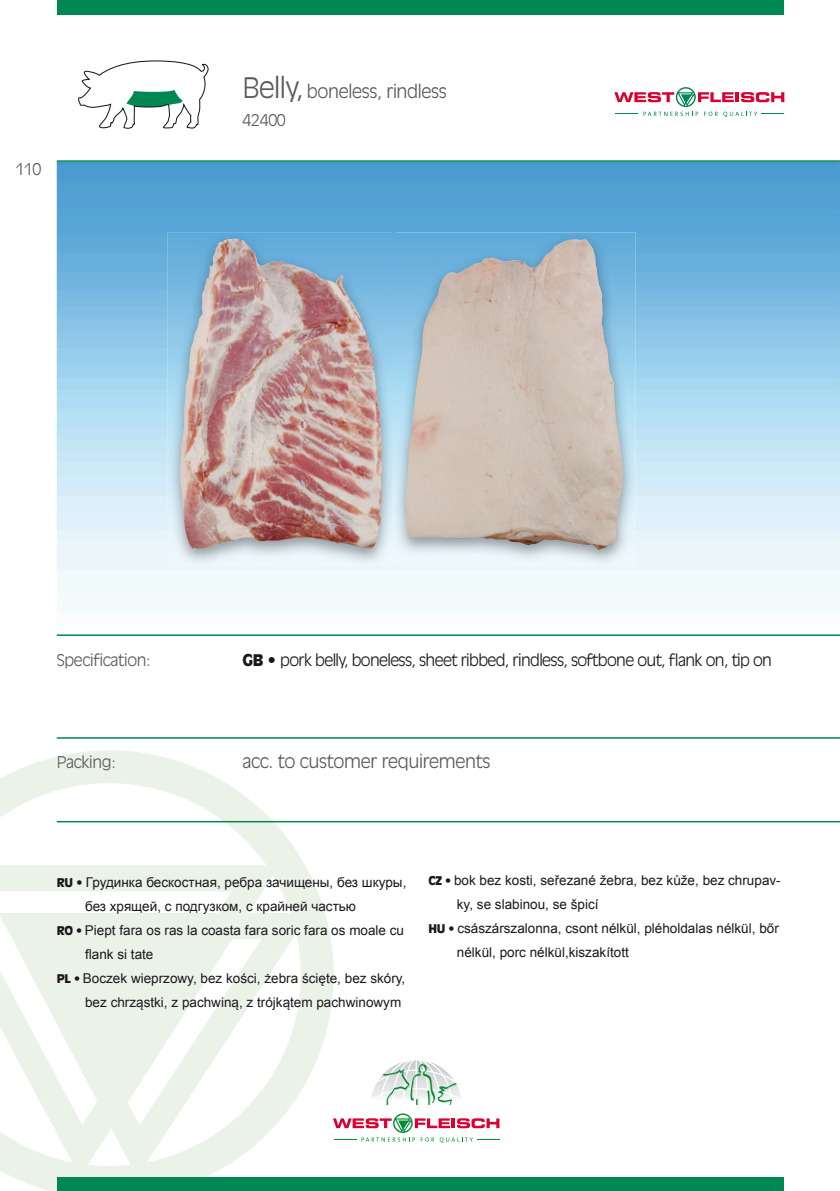
<style>
.page{position:relative;width:840px;height:1191px;background:#fff}
.page>*{position:absolute;margin:0;border:0;box-sizing:border-box;transform-origin:0 0}
.t1{font:300 18px "Antique Olive";letter-spacing:-.02em;color:#5e585a}
.t2{font:300 16px "Antique Olive";letter-spacing:-.04em;color:#1d171b}
.t3{font:300 16px "Antique Olive";letter-spacing:-.02em;color:#5e585a}
.t4{font:13.6px "Arial";color:#1d171b}
.s1{font-size:28px}
.s2{font-family:"Antique Olive LT";font-weight:900}
.s3{font-family:"Antique Olive LT";font-weight:900;font-size:12px}
.s4{font-family:"Antique Olive";font-weight:300;font-size:12px}
</style>
<div class="page">
<img style="left:57px;top:162px;width:782px;height:431px">
<svg style="left:0;top:750px;width:333px;height:441px;fill:#ebf3e9"></svg>
<hr style="left:57px;top:160px;width:782px;height:2px;background:#008854">
<hr style="left:57px;top:634px;width:782px;height:2px;background:#008854">
<svg style="left:333px;top:1113px;width:166px;height:29px"></svg>
<svg style="left:372px;top:1060px;width:89px;height:45px"></svg>
<div style="left:57px;top:0;width:726px;height:15px;background:#008854"></div>
<div style="left:57px;top:1177px;width:726px;height:14px;background:#008854"></div>
<hr style="left:57px;top:737px;width:782px;height:1px;background:#008854">
<hr style="left:57px;top:821px;width:782px;height:1px;background:#008854">
<svg style="left:614px;top:88px;width:169px;height:29px"></svg>
<img style="left:168px;top:232px;width:224px;height:335px">
<img style="left:180px;top:239px;width:123px;height:310px">
<img style="left:395px;top:232px;width:240px;height:335px">
<img style="left:392px;top:232px;width:3px;height:335px">
<img style="left:405px;top:239px;width:180px;height:306px">
<svg style="left:78px;top:60px;width:130px;height:69px"></svg>
<p class="t3" style="left:15px;top:159px;width:28px">110</p>
<h1 class="t1" style="left:242px;top:81px;width:206px"><span class="s1">Belly,</span> boneless, rindless</h1>
<p class="t3" style="left:242px;top:111px;width:45px">42400</p>
<p class="t3" style="left:57px;top:651px;width:95px">Specification:</p>
<p class="t2" style="left:242px;top:651px;width:530px"><span class="s2">GB •</span> pork belly, boneless, sheet ribbed, rindless, softbone out, flank on, tip on</p>
<p class="t3" style="left:57px;top:753px;width:61px">Packing:</p>
<h1 class="t1" style="left:242px;top:751px;width:249px">acc. to customer requirements</h1>
<p class="t4" style="left:57px;top:873px;width:351px"><span class="s3">RU •</span> Грудинка бескостная, ребра зачищены, без шкуры,</p>
<p class="t4" style="left:85px;top:897px;width:272px">без хрящей, с подгузком, с крайней частью</p>
<p class="t4" style="left:57px;top:921px;width:349px"><span class="s3">RO</span> <span class="s4">•</span> Piept fara os ras la coasta fara soric fara os moale cu</p>
<p class="t4" style="left:85px;top:945px;width:70px">flank si tate</p>
<p class="t4" style="left:57px;top:969px;width:350px"><span class="s3">PL</span> <span class="s4">•</span> Boczek wieprzowy, bez kości, żebra ścięte, bez skóry,</p>
<p class="t4" style="left:85px;top:993px;width:317px">bez chrząstki, z pachwiną, z trójkątem pachwinowym</p>
<p class="t4" style="left:428px;top:871px;width:353px"><span class="s3">CZ</span> <span class="s4">•</span> bok bez kosti, seřezané žebra, bez kůže, bez chrupav-</p>
<p class="t4" style="left:456px;top:895px;width:143px">ky, se slabinou, se špicí</p>
<p class="t4" style="left:428px;top:919px;width:351px"><span class="s3">HU</span> <span class="s4">•</span> császárszalonna, csont nélkül, pléholdalas nélkül, bőr</p>
<p class="t4" style="left:456px;top:943px;width:173px">nélkül, porc nélkül,kiszakított</p>
</div>
